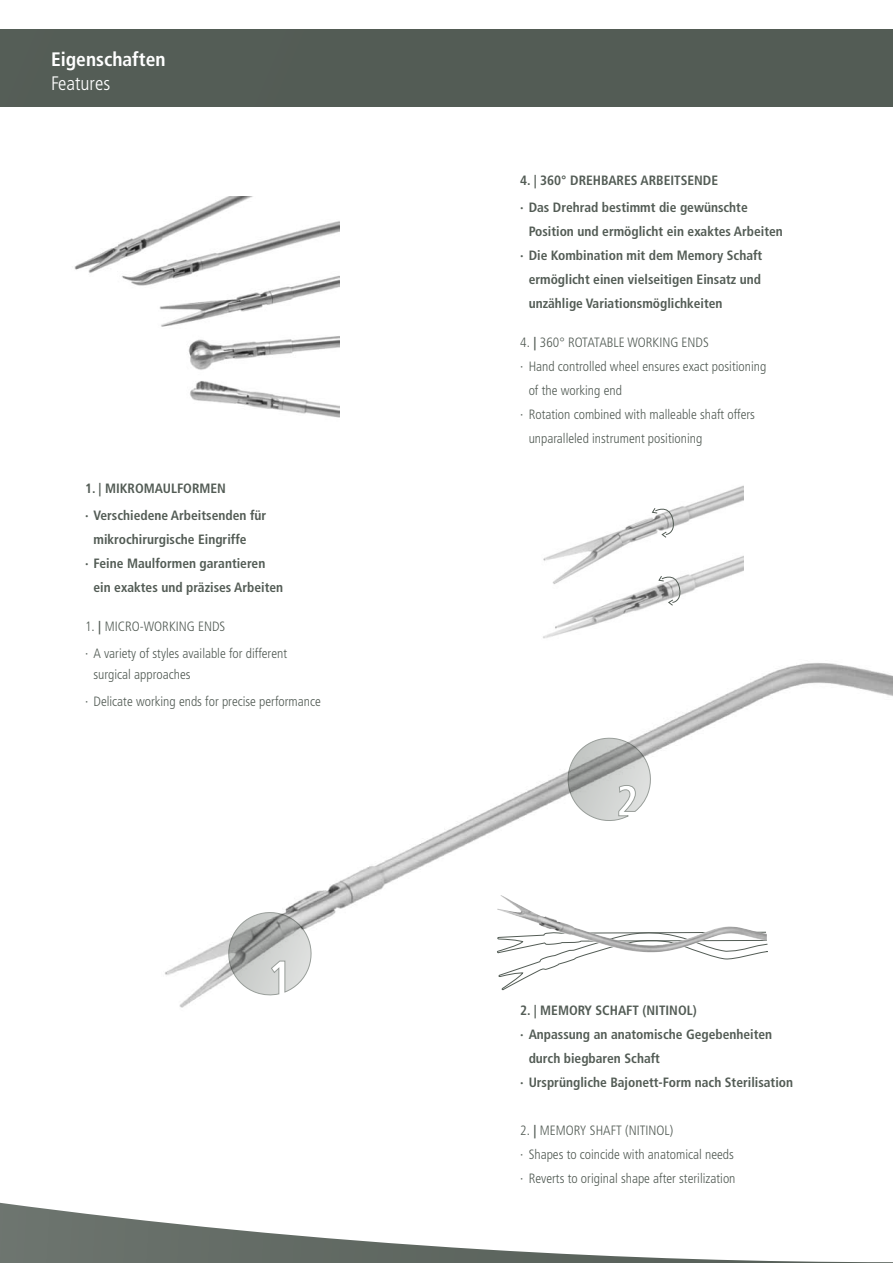
<style>
.page{position:relative;width:893px;height:1263px;background:#fff}
.page>*{position:absolute;margin:0;border:0;box-sizing:border-box;transform-origin:0 0}
.t1{font:700 condensed 19.5px "Frutiger LT Std";color:#fff}
.t2{font:300 condensed 19.5px "Frutiger LT Std";color:#fff}
.t3{font:700 condensed 13.5px/27px "Frutiger LT Std";color:#535c55}
.t4{font:300 condensed 13.5px/27px "Frutiger LT Std";color:#535c55}
.s1{font-weight:700}
</style>
<div class="page">
<img style="left:165px;top:485px;width:728px;height:523px">
<div style="left:0;top:30px;width:893px;height:76px;background:#535c55"></div>
<svg style="left:0;top:1203px;width:893px;height:60px"></svg>
<svg style="left:224px;top:907px;width:93px;height:89px"></svg>
<svg style="left:563px;top:732px;width:93px;height:91px"></svg>
<img style="left:520px;top:485px;width:223px;height:114px">
<img style="left:526px;top:549px;width:218px;height:106px">
<img style="left:74px;top:196px;width:266px;height:222px">
<svg style="left:651px;top:504px;width:26px;height:34px"></svg>
<svg style="left:658px;top:572px;width:26px;height:34px"></svg>
<svg style="left:497px;top:929px;width:271px;height:61px"></svg>
<img style="left:497px;top:895px;width:270px;height:57px">
<h1 class="t1" style="left:51px;top:47px;width:116px">Eigenschaften</h1>
<h1 class="t2" style="left:51px;top:72px;width:61px">Features</h1>
<p class="t3" style="left:85px;top:475px;width:183px">1. | Mikromaulformen<br>· Verschiedene Arbeitsenden für</p>
<p class="t3" style="left:94px;top:526px;width:155px">mikrochirurgische Eingriffe</p>
<p class="t3" style="left:85px;top:550px;width:182px">· Feine Maulformen garantieren</p>
<p class="t3" style="left:94px;top:574px;width:191px">ein exaktes und präzises Arbeiten</p>
<p class="t4" style="left:85px;top:613px;width:204px">1. <span class="s1">|</span> Micro-Working Ends<br>· A variety of styles available for different</p>
<p class="t4" style="left:85px;top:661px;width:237px;text-indent:9px">surgical approaches<br>· Delicate working ends for precise performance</p>
<p class="t3" style="left:520px;top:166px;width:229px">4. | 360° drehbares Arbeitsende<br>· Das Drehrad bestimmt die gewünschte</p>
<p class="t3" style="left:529px;top:217px;width:256px">Position und ermöglicht ein exaktes Arbeiten</p>
<p class="t3" style="left:520px;top:241px;width:244px">· Die Kombination mit dem Memory Schaft</p>
<p class="t3" style="left:529px;top:265px;width:234px">ermöglicht einen vielseitigen Einsatz und</p>
<p class="t3" style="left:529px;top:289px;width:195px">unzählige Variationsmöglichkeiten</p>
<p class="t4" style="left:520px;top:329px;width:190px">4. <span class="s1">|</span> 360° rotatable working ends</p>
<p class="t4" style="left:520px;top:353px;width:248px">· Hand controlled wheel ensures exact positioning</p>
<p class="t4" style="left:529px;top:377px;width:95px">of the working end</p>
<p class="t4" style="left:520px;top:401px;width:236px">· Rotation combined with malleable shaft offers</p>
<p class="t4" style="left:529px;top:425px;width:175px">unparalleled instrument positioning</p>
<p class="t3" style="left:520px;top:997px;width:178px">2. | Memory Schaft (Nitinol)</p>
<p class="t3" style="left:520px;top:1021px;width:254px">· Anpassung an anatomische Gegebenheiten</p>
<p class="t3" style="left:529px;top:1045px;width:133px">durch biegbaren Schaft</p>
<p class="t3" style="left:520px;top:1069px;width:274px">· Ursprüngliche Bajonett-Form nach Sterilisation</p>
<p class="t4" style="left:520px;top:1117px;width:77px">2. <span class="s1">|</span> Memory Shaf</p>
<p class="t4" style="left:520px;top:1119px;width:217px;line-height:24px;text-indent:96px">t (N itinol)<br>· Shapes to coincide with anatomical needs · Reverts to original shape after sterilization</p>
</div>
